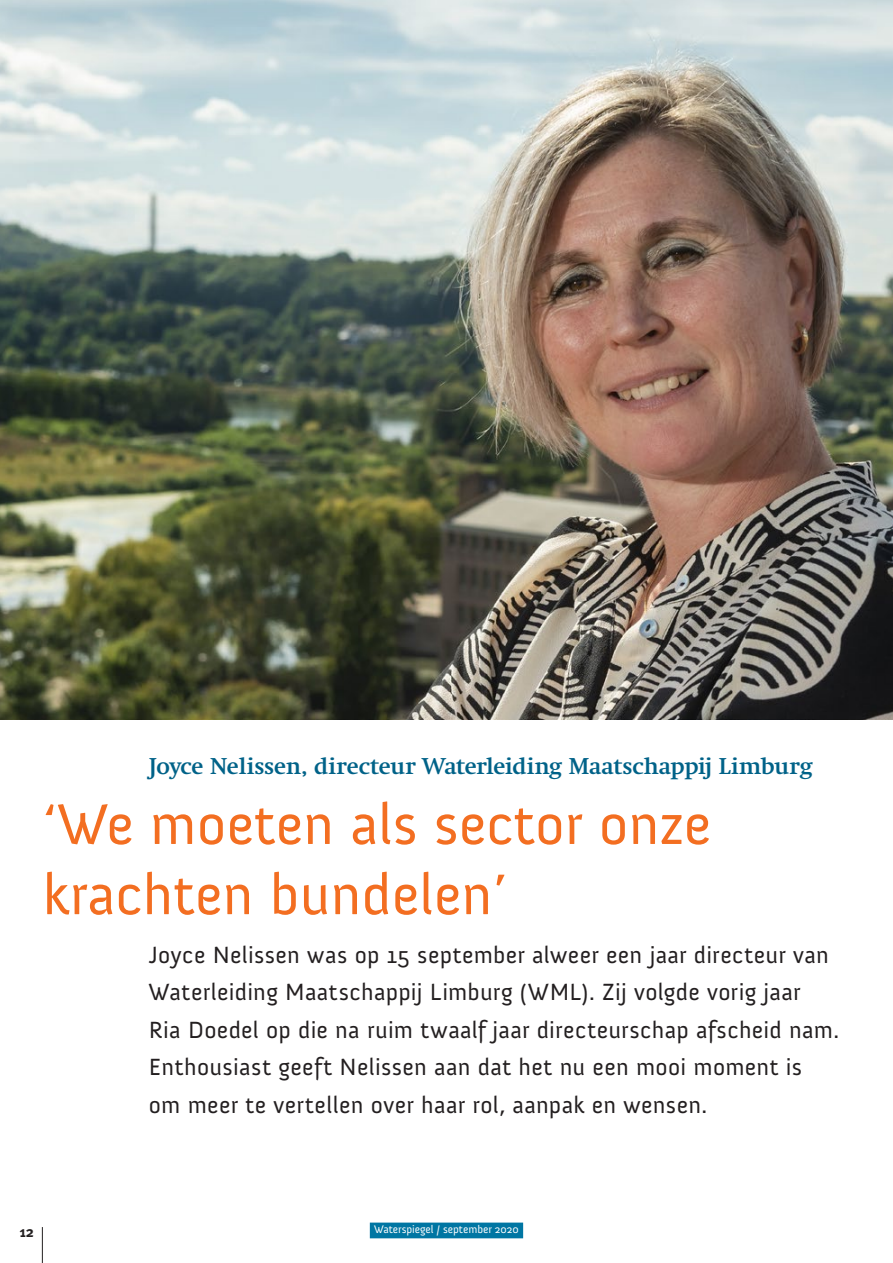
<style>
.page{position:relative;width:893px;height:1263px;background:#fff}
.page>*{position:absolute;margin:0;border:0;box-sizing:border-box;transform-origin:0 0}
.t1{font:58.5px/70.2px "Anivers";color:#f36e21}
.t2{font:24px/37.5px "Anivers";letter-spacing:.015em;color:#231f20}
.t3{font:700 22.5px "Swift";letter-spacing:-.01em;color:#006288}
.t4{font:700 15px "Meta Plus";color:#231f20}
.t5{font:11.25px "Anivers";color:#fff}
</style>
<div class="page">
<hr style="left:42px;top:1227px;width:1px;height:36px;background:#231f20">
<div style="left:370px;top:1222px;width:153px;height:16px;background:#0076a3"></div>
<img style="left:0;top:0;width:893px;height:719px">
<p class="t3" style="left:149px;top:753px;width:665px">Joyce Nelissen, directeur Waterleiding Maatschappij Limburg</p>
<h1 class="t1" style="left:43px;top:790px;width:670px">‘We moeten als sector onze krachten bundelen’</h1>
<p class="t2" style="left:149px;top:936px;width:692px">Joyce Nelissen was op 15 september alweer een jaar directeur van Waterleiding Maatschappij Limburg (WML). Zij volgde vorig jaar<br>Ria Doedel op die na ruim twaalf jaar directeurschap afscheid nam.<br>Enthousiast geeft Nelissen aan dat het nu een mooi moment is om meer te vertellen over haar rol, aanpak en wensen.</p>
<p class="t4" style="left:20px;top:1223px;width:16px">12</p>
<p class="t5" style="left:374px;top:1223px;width:146px">Waterspiegel / september 2020</p>
</div>
